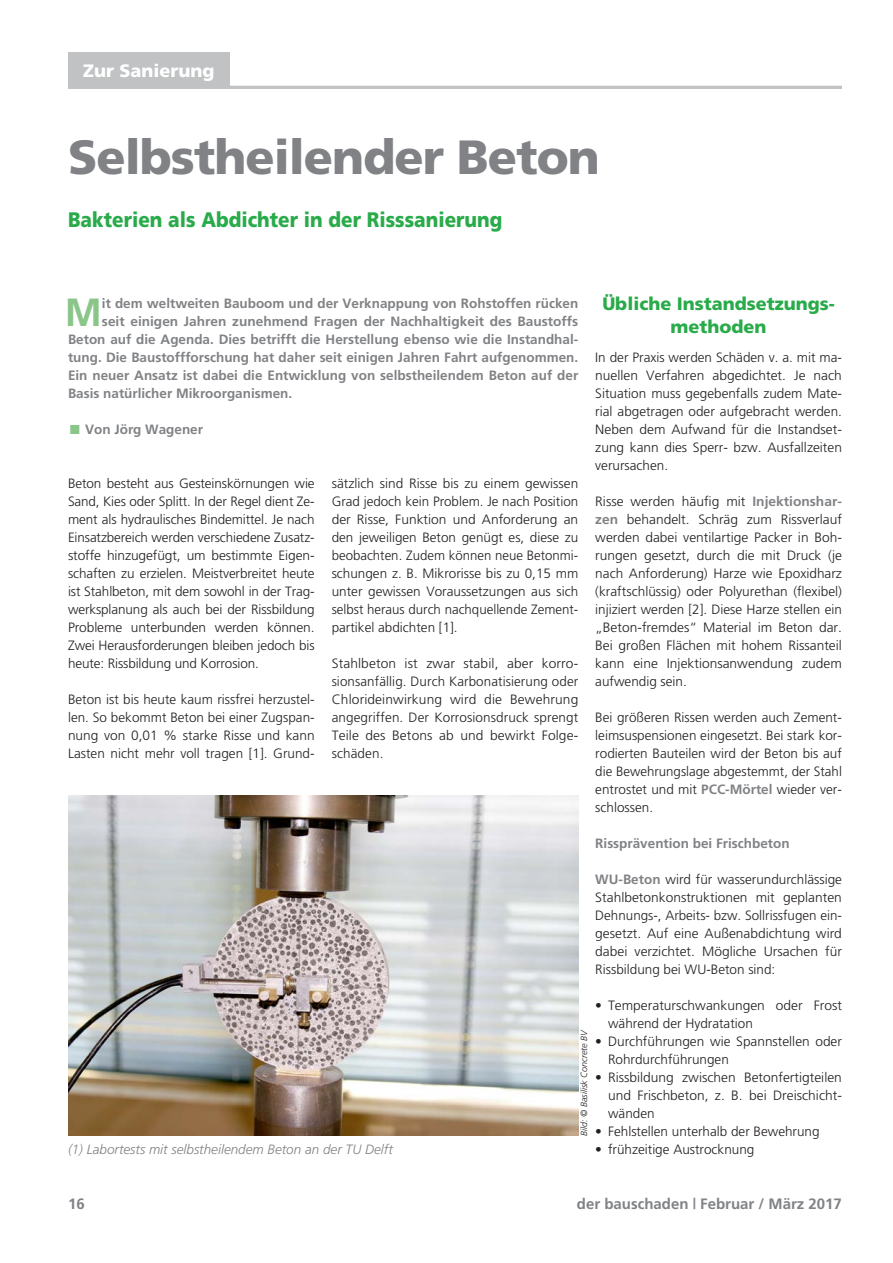
<style>
.page{position:relative;width:893px;height:1263px;background:#fff}
.page>*{position:absolute;margin:0;border:0;box-sizing:border-box;transform-origin:0 0}
.t1{font:48px "A Frutiger Black";letter-spacing:-.02em;color:#808285}
.t2{font:700 39.3px "A Frutiger";color:#8ac589}
.t3{font:21px "A Frutiger Black";color:#29ab4a;scale:.9 1}
.t4{font:18px/22.5px "A Frutiger Black";color:#29ab4a;text-align:center}
.t5{font:18px "A Frutiger Black";color:#fff}
.t6{font:700 15px "A Frutiger";color:#808285}
.t7{font:13.5px/18px "A Frutiger Light";color:#231f20;text-align:justify}
.t8{font:700 13.5px "A Frutiger";color:#808285}
.t9{font:italic 13.5px "A Frutiger Light";color:#808285}
.t10{font:italic 9px "A Frutiger Light";color:#231f20}
.s1{font-family:"A Frutiger Black";font-weight:400;color:#8ac589}
.s2{font-family:"A Frutiger";font-weight:700;color:#808285}
</style>
<div class="page">
<hr style="left:68px;top:86px;width:774px;height:3px;background:#c1c2c3">
<div style="left:68px;top:52px;width:162px;height:35px;background:#c1c2c3"></div>
<img style="left:68px;top:796px;width:510px;height:340px">
<h3 class="t5" style="left:99px;top:57px;width:101px">Am Objekt</h3>
<h3 class="t5" style="left:83px;top:57px;width:133px">Zur Sanierung</h3>
<h1 class="t1" style="left:68px;top:122px;width:533px">Selbstheilender Beton</h1>
<h3 class="t3" style="left:68px;top:205px;width:484px">Bakterien als Abdichter in der Risssanierung</h3>
<h2 class="t2" style="left:65px;top:283px;width:39px">M</h2>
<p class="t8" style="left:102px;top:293px;width:478px">it dem weltweiten Bauboom und der Verknappung von Rohstoffen rücken</p>
<p class="t8" style="left:102px;top:311px;width:478px">seit einigen Jahren zunehmend Fragen der Nachhaltigkeit des Baustoffs</p>
<p class="t8" style="left:68px;top:329px;width:512px">Beton auf die Agenda. Dies betrifft die Herstellung ebenso wie die Instandhal-</p>
<p class="t8" style="left:68px;top:347px;width:512px">tung. Die Baustoffforschung hat daher seit einigen Jahren Fahrt aufgenommen.</p>
<p class="t8" style="left:68px;top:365px;width:512px">Ein neuer Ansatz ist dabei die Entwicklung von selbstheilendem Beton auf der</p>
<p class="t8" style="left:68px;top:383px;width:226px">Basis natürlicher Mikroorganismen.</p>
<p class="t8" style="left:68px;top:419px;width:137px"><span class="s1">ð</span> Von Jörg Wagener</p>
<p class="t7" style="left:68px;top:473px;width:248px">Beton besteht aus Gesteinskörnungen wie Sand, Kies oder Splitt. In der Regel dient Ze&shy;ment als hydraulisches Bindemittel. Je nach Einsatzbereich werden verschiedene Zusatz&shy;stoffe hinzugefügt, um bestimmte Eigen&shy;schaften zu erzielen. Meistverbreitet heute ist Stahlbeton, mit dem sowohl in der Trag&shy;werksplanung als auch bei der Rissbildung Probleme unterbunden werden können.<br>Zwei Herausforderungen bleiben jedoch bis heute: Rissbildung und Korrosion.</p>
<p class="t7" style="left:68px;top:689px;width:248px">Beton ist bis heute kaum rissfrei herzustel&shy;len. So bekommt Beton bei einer Zugspan&shy;nung von 0,01 % starke Risse und kann Lasten nicht mehr voll tragen [1]. Grund-</p>
<p class="t7" style="left:332px;top:473px;width:248px">sätzlich sind Risse bis zu einem gewissen Grad jedoch kein Problem. Je nach Position der Risse, Funktion und Anforderung an den jeweiligen Beton genügt es, diese zu beobachten. Zudem können neue Betonmi&shy;schungen z. B. Mikrorisse bis zu 0,15 mm unter gewissen Voraussetzungen aus sich selbst heraus durch nachquellende Zement&shy;partikel abdichten [1].</p>
<p class="t7" style="left:332px;top:653px;width:248px">Stahlbeton ist zwar stabil, aber korro&shy;sionsanfällig. Durch Karbonatisierung oder Chlorideinwirkung wird die Bewehrung angegriffen. Der Korrosionsdruck sprengt Teile des Betons ab und bewirkt Folge&shy;schäden.</p>
<p class="t10" style="left:578px;top:1136px;width:108px;rotate:-90deg">Bild: © Basilisk Concrete BV</p>
<h3 class="t4" style="left:602px;top:291px;width:234px">Übliche Instandsetzungs&shy;methoden</h3>
<p class="t7" style="left:595px;top:347px;width:248px">In der Praxis werden Schäden v. a. mit ma&shy;nuellen Verfahren abgedichtet. Je nach Situation muss gegebenfalls zudem Mate&shy;rial abgetragen oder aufgebracht werden.<br>Neben dem Aufwand für die Instandset&shy;zung kann dies Sperr- bzw. Ausfallzeiten verursachen.</p>
<p class="t7" style="left:595px;top:491px;width:248px">Risse werden häufig mit <span class="s2">Injektionshar&shy;zen</span> behandelt. Schräg zum Rissverlauf werden dabei ventilartige Packer in Boh&shy;rungen gesetzt, durch die mit Druck (je nach Anforderung) Harze wie Epoxidharz (kraftschlüssig) oder Polyurethan (flexibel) injiziert werden [2]. Diese Harze stellen ein „Beton-fremdes“ Material im Beton dar.<br>Bei großen Flächen mit hohem Rissanteil kann eine Injektionsanwendung zudem aufwendig sein.</p>
<p class="t7" style="left:595px;top:707px;width:248px">Bei größeren Rissen werden auch Zement&shy;leimsuspensionen eingesetzt. Bei stark kor&shy;rodierten Bauteilen wird der Beton bis auf die Bewehrungslage abgestemmt, der Stahl entrostet und mit <span class="s2">PCC-Mörtel</span> wieder ver&shy;schlossen.</p>
<p class="t8" style="left:595px;top:833px;width:196px">Rissprävention bei Frischbeton</p>
<p class="t7" style="left:595px;top:869px;width:248px"><span class="s2">WU-Beton</span> wird für wasserundurchlässige Stahlbetonkonstruktionen mit geplanten Dehnungs-, Arbeits- bzw. Sollrissfugen ein&shy;gesetzt. Auf eine Außenabdichtung wird dabei verzichtet. Mögliche Ursachen für Rissbildung bei WU-Beton sind:</p>
<p class="t7" style="left:608px;top:995px;width:235px;text-indent:-13px">• Temperaturschwankungen oder Frost während der Hydratation</p>
<p class="t7" style="left:608px;top:1031px;width:235px;text-indent:-13px">• Durchführungen wie Spannstellen oder<br>Rohrdurchführungen</p>
<p class="t7" style="left:608px;top:1067px;width:235px;text-indent:-13px">• Rissbildung zwischen Betonfertigteilen und Frischbeton, z. B. bei Dreischicht&shy;wänden</p>
<p class="t7" style="left:595px;top:1121px;width:226px">• Fehlstellen unterhalb der Bewehrung</p>
<p class="t9" style="left:68px;top:1139px;width:326px">(1) Labortests mit selbstheilendem Beton an der TU Delft</p>
<p class="t7" style="left:595px;top:1139px;width:161px">• frühzeitige Austrocknung</p>
<p class="t6" style="left:68px;top:1192px;width:18px">16</p>
<p class="t6" style="left:577px;top:1192px;width:267px">der bauschaden | Februar / März 2017</p>
</div>
